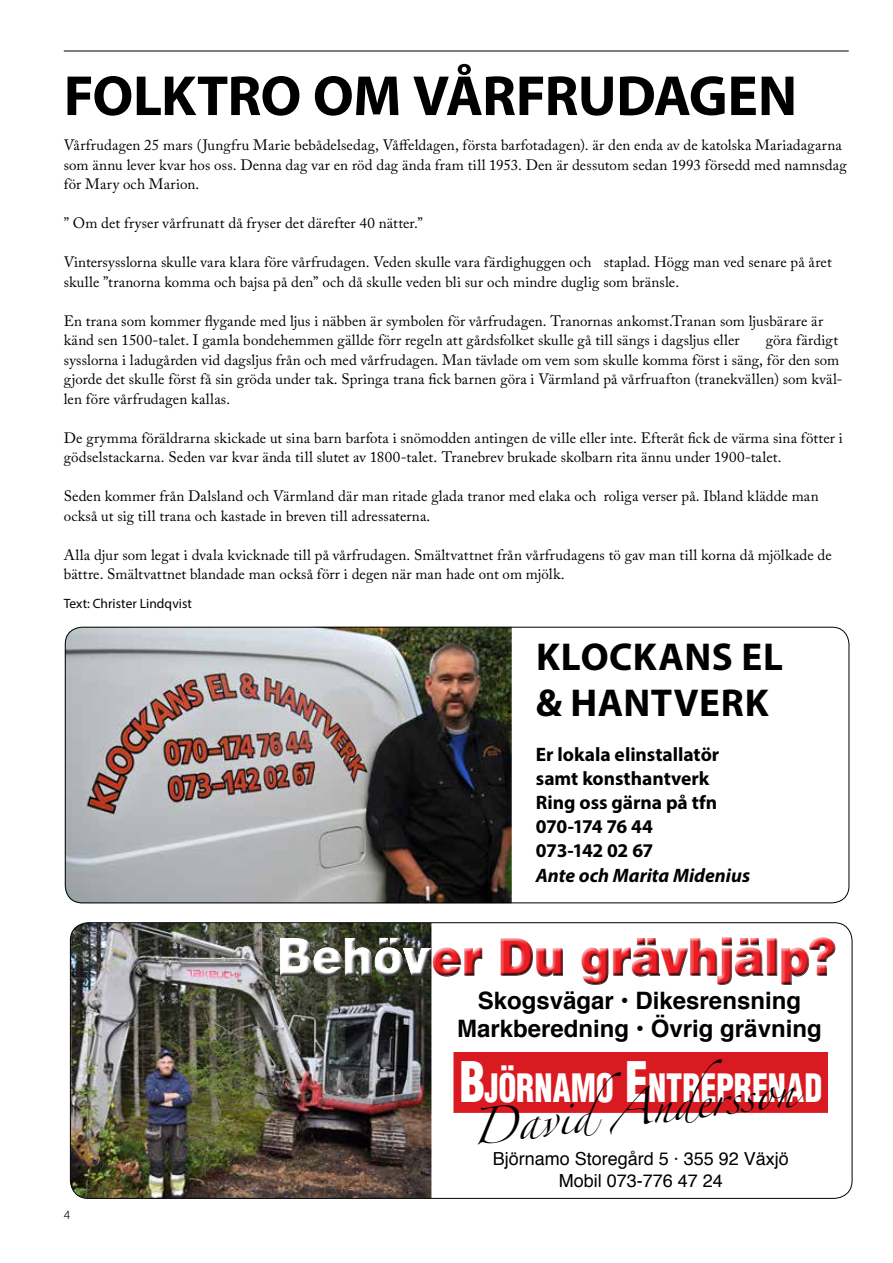
<style>
.page{position:relative;width:893px;height:1263px;background:#fff}
.page>*{position:absolute;margin:0;border:0;box-sizing:border-box;transform-origin:0 0}
.t1{font:700 57px "Myriad Pro";letter-spacing:-.015em;color:#000}
.t2{font:900 51px "Helvetica";letter-spacing:-.005em;color:#ed1d24;scale:.9 1}
.t3{font:700 39px/46.8px "Myriad Pro";letter-spacing:.015em;color:#000}
.t4{font:900 condensed 38.1px "Helvetica";color:#fff;scale:.85 1}
.t5{font:32.25px "Zapfino";color:#000}
.t6{font:700 24px/28.8px "Helvetica";color:#000;text-align:center}
.t7{font:700 19.5px/24px "Myriad Pro";letter-spacing:-.005em;color:#000}
.t8{font:italic 700 19.5px "Myriad Pro";color:#000}
.t9{font:18px/21.6px "Helvetica";color:#000;text-align:center}
.t10{font:15px/19.5px "Adobe Caslon Pro";letter-spacing:.01em;color:#000}
.t11{font:13.5px "Myriad Pro";letter-spacing:.005em;color:#000}
.t12{font:300 12px "Helvetica Neue";color:#000}
.s1{color:#fff}
.s2{font-size:54.6px}
</style>
<div class="page">
<hr style="left:64px;top:51px;width:785px;height:1px;background:#000">
<img style="left:70px;top:923px;width:361px;height:275px">
<div style="left:454px;top:1052px;width:373px;height:60px;background:#d91a21"></div>
<div style="left:454px;top:1052px;width:374px;height:61px;border:1px solid #d91a21"></div>
<div style="left:277px;top:934px;width:560px;height:52px;background:#fff;opacity:.75"></div>
<div style="left:278px;top:936px;width:561px;height:52px;background:#000;opacity:.75"></div>
<img style="left:65px;top:627px;width:447px;height:276px">
<h1 class="t1" style="left:64px;top:59px;width:735px">FOLKTRO OM VÅRFRUDAGEN</h1>
<p class="t10" style="left:64px;top:135px;width:785px">Vårfrudagen 25 mars (Jungfru Marie bebådelsedag, Våffeldagen, första barfotadagen). är den enda av de katolska Mariadagarna som ännu lever kvar hos oss. Denna dag var en röd dag ända fram till 1953. Den är dessutom sedan 1993 försedd med namnsdag för Mary och Marion.</p>
<p class="t10" style="left:64px;top:213px;width:361px">” Om det fryser vårfrunatt då fryser det därefter 40 nätter.”</p>
<p class="t10" style="left:64px;top:252px;width:769px">Vintersysslorna skulle vara klara före vårfrudagen. Veden skulle vara färdighuggen och staplad. Högg man ved senare på året skulle ”tranorna komma och bajsa på den” och då skulle veden bli sur och mindre duglig som bränsle.</p>
<p class="t10" style="left:64px;top:311px;width:761px">En trana som kommer flygande med ljus i näbben är symbolen för vårfrudagen. Tranornas ankomst.Tranan som ljusbärare är känd sen 1500-talet. I gamla bondehemmen gällde förr regeln att gårdsfolket skulle gå till sängs i dagsljus eller</p>
<p class="t10" style="left:64px;top:330px;width:780px;text-indent:702px">göra färdigt sysslorna i ladugården vid dagsljus från och med vårfrudagen. Man tävlade om vem som skulle komma först i säng, för den som gjorde det skulle först få sin gröda under tak. Springa trana fick barnen göra i Värmland på vårfruafton (tranekvällen) som kväl&shy;len före vårfrudagen kallas.</p>
<p class="t10" style="left:64px;top:428px;width:780px">De grymma föräldrarna skickade ut sina barn barfota i snömodden antingen de ville eller inte. Efteråt fick de värma sina fötter i gödselstackarna. Seden var kvar ända till slutet av 1800-talet. Tranebrev brukade skolbarn rita ännu under 1900-talet.</p>
<p class="t10" style="left:64px;top:486px;width:756px">Seden kommer från Dalsland och Värmland där man ritade glada tranor med elaka och roliga verser på. Ibland klädde man också ut sig till trana och kastade in breven till adressaterna.</p>
<p class="t10" style="left:64px;top:545px;width:769px">Alla djur som legat i dvala kvicknade till på vårfrudagen. Smältvattnet från vårfrudagens tö gav man till korna då mjölkade de bättre. Smältvattnet blandade man också förr i degen när man hade ont om mjölk.</p>
<p class="t11" style="left:64px;top:595px;width:130px">Text: Christer Lindqvist</p>
<h3 class="t3" style="left:536px;top:632px;width:249px">KLOCKANS EL &amp; HANTVERK</h3>
<h3 class="t7" style="left:536px;top:741px;width:185px">Er lokala elinstallatör samt konsthantverk<br>Ring oss gärna på tfn<br>070-174 76 44<br>073-142 02 67</h3>
<h3 class="t8" style="left:536px;top:863px;width:216px">Ante och Marita Midenius</h3>
<h2 class="t2" style="left:277px;top:924px;width:623px"><span class="s1">Behöv</span>er Du grävhjälp?</h2>
<h3 class="t6" style="left:457px;top:986px;width:366px">Skogsvägar • Dikesrensning<br>Markberedning • Övrig grävning</h3>
<p class="t12" style="left:64px;top:1207px;width:8px">4</p>
<h3 class="t5" style="left:469px;top:1115px;width:328px;rotate:-7deg">David Andersson</h3>
<p class="t9" style="left:493px;top:1149px;width:298px">Björnamo Storegård 5 · 355 92 Växjö<br>Mobil 073-776 47 24</p>
<h3 class="t4" style="left:460px;top:1064px;width:428px"><span class="s2">B</span>JÖRNAMO <span class="s2">E</span>NTREPRENAD</h3>
</div>
